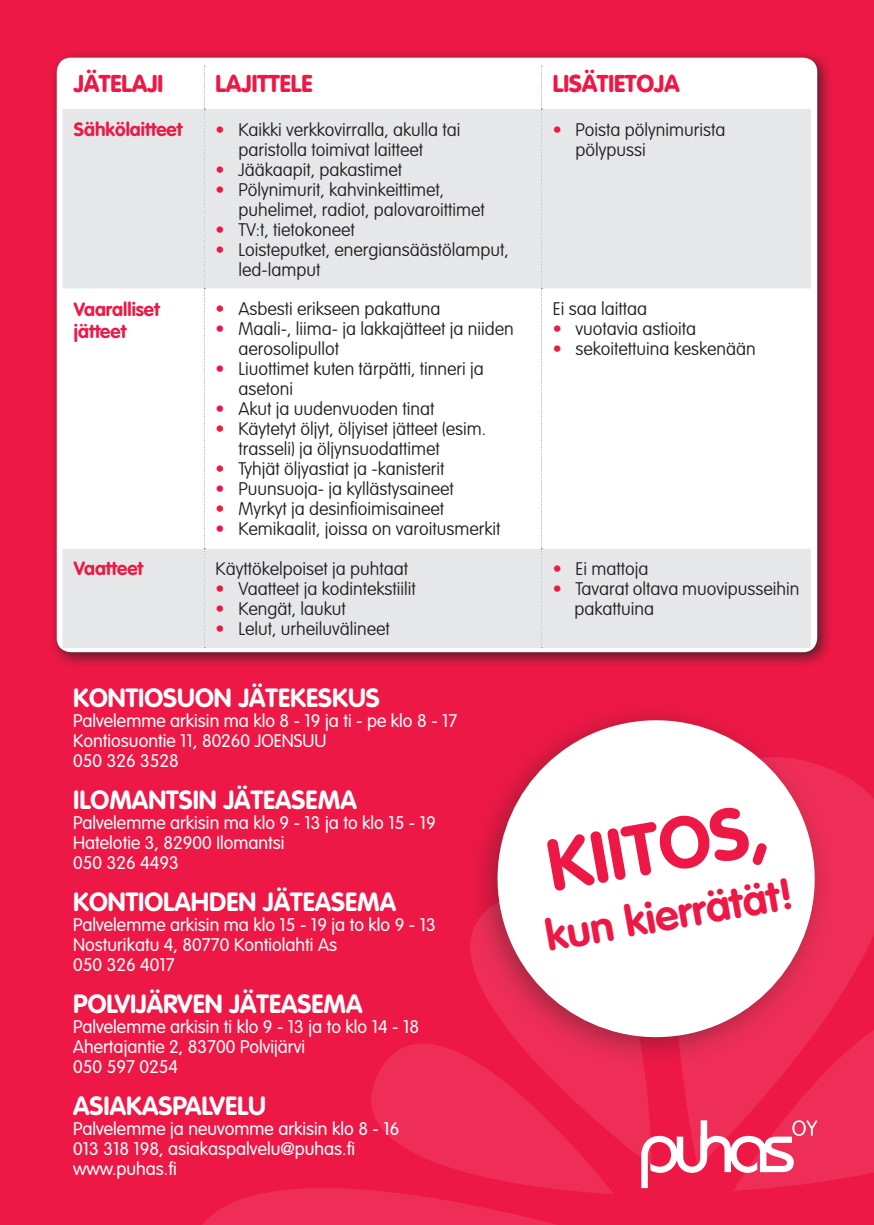
<style>
.page{position:relative;width:874px;height:1225px;background:#fff}
.page>*{position:absolute;margin:0;border:0;box-sizing:border-box;transform-origin:0 0}
.puhas_leipis{font:700 71.8px "VAG Rounded";color:#ed1845}
.puhas_leipis-2{font:700 42.6px "VAG Rounded";color:#ed1845}
.t1{font:700 26px "VAG Rounded";color:#fff}
.t2{font:900 24px "VAG Rounded";color:#ed1845}
.t3{font:700 19px "VAG Rounded";color:#ed1845}
.t4{font:100 18px/20px "VAG Rounded";color:#231f20}
.t5{font:300 18px/20px "VAG Rounded";color:#fff}
.s1{color:#ed1845}
</style>
<div class="page">
<div style="left:0;top:0;width:873px;height:1225px;background:#ed1845"></div>
<div style="left:49px;top:50px;width:784px;height:618px;background:#231f20;opacity:.75"></div>
<div style="left:57px;top:58px;width:759px;height:594px;background:#fff;border-radius:14px"></div>
<div style="left:63px;top:109px;width:747px;height:539px;background:#e6e7e9"></div>
<svg style="left:63px;top:289px;width:747px;height:259px"></svg>
<svg style="left:204px;top:65px;width:1px;height:583px"></svg>
<svg style="left:540px;top:65px;width:2px;height:583px"></svg>
<svg style="left:202px;top:1188px;width:354px;height:37px;fill:#ee2e57"></svg>
<svg style="left:321px;top:1166px;width:292px;height:28px"></svg>
<svg style="left:371px;top:1044px;width:224px;height:122px;fill:#ee2e57"></svg>
<svg style="left:595px;top:771px;width:278px;height:396px;fill:#ee2e57"></svg>
<div style="left:467px;top:701px;width:366px;height:367px;background:#231f20;opacity:.4"></div>
<svg style="left:484px;top:707px;width:343px;height:343px;fill:#fff"></svg>
<svg style="left:641px;top:906px;width:232px;height:284px"></svg>
<p class="t2" style="left:74px;top:69px;width:91px">JÄTELAJI</p>
<p class="t2" style="left:215px;top:69px;width:98px">LAJITTELE</p>
<p class="t2" style="left:552px;top:69px;width:128px">LISÄTIETOJA</p>
<p class="t3" style="left:74px;top:119px;width:110px">Sähkölaitteet</p>
<p class="t4" style="left:238px;top:119px;width:223px;text-indent:-23px"><span class="s1">•</span> Kaikki verkkovirralla, akulla tai paristolla toimivat laitteet</p>
<p class="t4" style="left:215px;top:159px;width:188px"><span class="s1">•</span> Jääkaapit, pakastimet</p>
<p class="t4" style="left:238px;top:179px;width:248px;text-indent:-23px"><span class="s1">•</span> Pölynimurit, kahvinkeittimet, puhelimet, radiot, palovaroittimet</p>
<p class="t4" style="left:215px;top:219px;width:140px"><span class="s1">•</span> TV:t, tietokoneet</p>
<p class="t4" style="left:238px;top:239px;width:272px;text-indent:-23px"><span class="s1">•</span> Loisteputket, energiansäästölamput, led-lamput</p>
<p class="t4" style="left:575px;top:119px;width:151px;text-indent:-23px"><span class="s1">•</span> Poista pölynimurista pölypussi</p>
<p class="t3" style="left:74px;top:298px;width:87px">Vaaralliset</p>
<p class="t3" style="left:74px;top:320px;width:54px">jätteet</p>
<p class="t4" style="left:215px;top:299px;width:226px"><span class="s1">•</span> Asbesti erikseen pakattuna</p>
<p class="t4" style="left:238px;top:319px;width:277px;text-indent:-23px"><span class="s1">•</span> Maali-, liima- ja lakkajätteet ja niiden aerosolipullot</p>
<p class="t4" style="left:238px;top:359px;width:247px;text-indent:-23px"><span class="s1">•</span> Liuottimet kuten tärpätti, tinneri ja asetoni</p>
<p class="t4" style="left:215px;top:399px;width:220px"><span class="s1">•</span> Akut ja uudenvuoden tinat</p>
<p class="t4" style="left:238px;top:419px;width:249px;text-indent:-23px"><span class="s1">•</span> Käytetyt öljyt, öljyiset jätteet (esim. trasseli) ja öljynsuodattimet</p>
<p class="t4" style="left:215px;top:459px;width:230px"><span class="s1">•</span> Tyhjät öljyastiat ja -kanisterit</p>
<p class="t4" style="left:215px;top:479px;width:239px"><span class="s1">•</span> Puunsuoja- ja kyllästysaineet</p>
<p class="t4" style="left:215px;top:499px;width:230px"><span class="s1">•</span> Myrkyt ja desinfioimisaineet</p>
<p class="t4" style="left:215px;top:519px;width:286px"><span class="s1">•</span> Kemikaalit, joissa on varoitusmerkit</p>
<p class="t3" style="left:74px;top:557px;width:71px">Vaatteet</p>
<p class="t4" style="left:215px;top:559px;width:194px">Käyttökelpoiset ja puhtaat</p>
<p class="t4" style="left:215px;top:579px;width:201px"><span class="s1">•</span> Vaatteet ja kodintekstiilit</p>
<p class="t4" style="left:215px;top:599px;width:131px"><span class="s1">•</span> Kengät, laukut</p>
<p class="t4" style="left:215px;top:619px;width:175px"><span class="s1">•</span> Lelut, urheiluvälineet</p>
<p class="t1" style="left:73px;top:682px;width:308px">KONTIOSUON JÄTEKESKUS</p>
<p class="t5" style="left:73px;top:710px;width:385px">Palvelemme arkisin ma klo 8 - 19 ja ti - pe klo 8 - 17</p>
<p class="t5" style="left:73px;top:730px;width:255px">Kontiosuontie 11, 80260 JOENSUU</p>
<p class="t5" style="left:73px;top:750px;width:107px">050 326 3528</p>
<p class="t1" style="left:73px;top:784px;width:285px">ILOMANTSIN JÄTEASEMA</p>
<p class="t5" style="left:73px;top:812px;width:364px">Palvelemme arkisin ma klo 9 - 13 ja to klo 15 - 19</p>
<p class="t5" style="left:73px;top:832px;width:213px">Hatelotie 3, 82900 Ilomantsi<br>050 326 4493</p>
<p class="t1" style="left:73px;top:886px;width:324px">KONTIOLAHDEN JÄTEASEMA</p>
<p class="t5" style="left:73px;top:914px;width:364px">Palvelemme arkisin ma klo 15 - 19 ja to klo 9 - 13</p>
<p class="t5" style="left:73px;top:934px;width:265px">Nosturikatu 4, 80770 Kontiolahti As<br>050 326 4017</p>
<p class="t1" style="left:73px;top:988px;width:291px">POLVIJÄRVEN JÄTEASEMA</p>
<p class="t5" style="left:73px;top:1016px;width:347px">Palvelemme arkisin ti klo 9 - 13 ja to klo 14 - 18</p>
<p class="t5" style="left:73px;top:1036px;width:233px">Ahertajantie 2, 83700 Polvijärvi</p>
<p class="t5" style="left:73px;top:1056px;width:106px">050 597 0254</p>
<p class="t1" style="left:73px;top:1090px;width:194px">ASIAKASPALVELU</p>
<p class="t5" style="left:73px;top:1118px;width:327px">Palvelemme ja neuvomme arkisin klo 8 - 16</p>
<p class="t5" style="left:73px;top:1138px;width:283px">013 318 198, asiakaspalvelu@puhas.fi</p>
<p class="t5" style="left:73px;top:1158px;width:105px">www.puhas.fi</p>
<p class="t4" style="left:552px;top:299px;width:96px">Ei saa laittaa</p>
<p class="t4" style="left:552px;top:319px;width:145px"><span class="s1">•</span> vuotavia astioita</p>
<p class="t4" style="left:552px;top:339px;width:204px"><span class="s1">•</span> sekoitettuina keskenään</p>
<p class="t4" style="left:552px;top:559px;width:97px"><span class="s1">•</span> Ei mattoja</p>
<p class="t4" style="left:552px;top:579px;width:248px"><span class="s1">•</span> Tavarat oltava muovipusseihin</p>
<p class="t4" style="left:574px;top:599px;width:81px">pakattuina</p>
<p class="puhas_leipis" style="left:540px;top:825px;width:224px;rotate:-10deg">KIITOS,</p>
<p class="puhas_leipis-2" style="left:541px;top:912px;width:252px;rotate:-10deg">kun kierrätät!</p>
</div>
